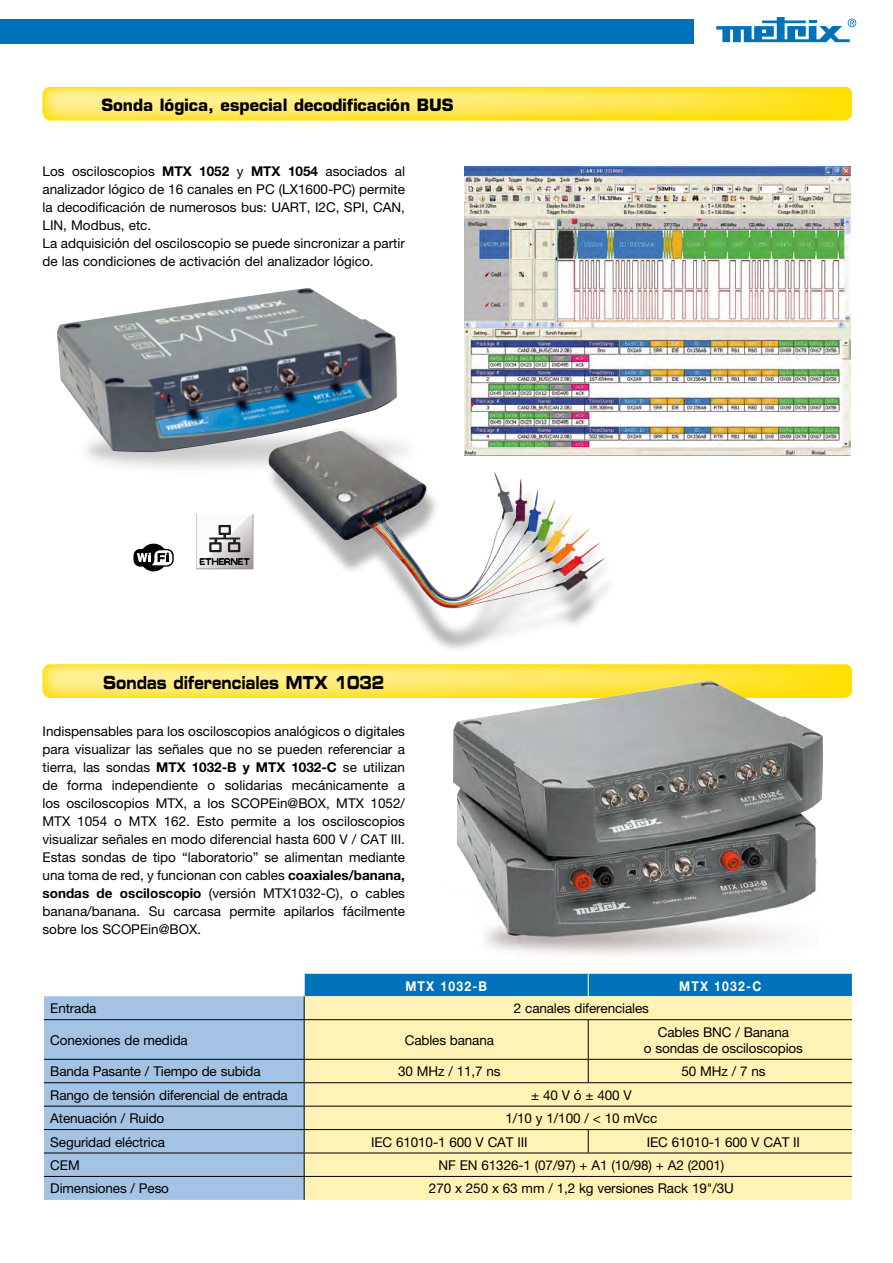
<style>
.page{position:relative;width:893px;height:1263px;background:#fff}
.page>*{position:absolute;margin:0;border:0;box-sizing:border-box;transform-origin:0 0}
.t1{font:18px "Eurostile Bold Extended Two";color:#000;scale:.7 1}
.t2{font:700 16.5px "Eurostile";color:#000}
.t3{font:13.5px/18px "Helvetica Neue";letter-spacing:-.01em;color:#000;text-align:justify}
.t4{font:700 13.5px "Helvetica Neue";letter-spacing:.1em;color:#fff;scale:.9 1}
.s1{font-weight:700}
</style>
<div class="page">
<div style="left:0;top:19px;width:693px;height:24px;background:#0072ba"></div>
<svg style="left:716px;top:17px;width:140px;height:25px"></svg>
<svg style="left:43px;top:664px;width:809px;height:34px;background:#fee758"></svg>
<svg style="left:43px;top:87px;width:809px;height:34px;background:#ffe64f"></svg>
<img style="left:434px;top:681px;width:407px;height:293px">
<img style="left:465px;top:166px;width:385px;height:289px">
<div style="left:266px;top:431px;width:352px;height:222px;background:#000;opacity:.3"></div>
<svg style="left:411px;top:495px;width:21px;height:23px"></svg>
<div style="left:75px;top:423px;width:348px;height:54px;background:#000;opacity:.2"></div>
<svg style="left:88px;top:436px;width:324px;height:27px"></svg>
<svg style="left:133px;top:544px;width:41px;height:27px"></svg>
<img style="left:57px;top:288px;width:340px;height:165px">
<img style="left:325px;top:431px;width:15px;height:4px">
<svg style="left:196px;top:515px;width:57px;height:54px"></svg>
<div style="left:44px;top:996px;width:260px;height:204px;background:#a4c2e3"></div>
<div style="left:305px;top:1020px;width:547px;height:180px;background:#fff2b5"></div>
<hr style="left:44px;top:1019px;width:260px;height:1px;background:#000">
<hr style="left:304px;top:1019px;width:284px;height:1px;background:#000">
<hr style="left:304px;top:1020px;width:1px;height:39px;background:#000">
<hr style="left:588px;top:1019px;width:264px;height:1px;background:#000">
<hr style="left:588px;top:1020px;width:1px;height:39px;background:#000">
<hr style="left:44px;top:1059px;width:260px;height:1px;background:#000">
<hr style="left:304px;top:1059px;width:284px;height:1px;background:#000">
<hr style="left:588px;top:1059px;width:264px;height:1px;background:#000">
<svg style="left:588px;top:1060px;width:1px;height:22px"></svg>
<hr style="left:44px;top:1082px;width:260px;height:1px;background:#000">
<hr style="left:304px;top:1082px;width:284px;height:1px;background:#000">
<hr style="left:588px;top:1082px;width:264px;height:1px;background:#000">
<hr style="left:44px;top:1106px;width:260px;height:1px;background:#000">
<hr style="left:304px;top:1106px;width:284px;height:1px;background:#000">
<hr style="left:588px;top:1106px;width:264px;height:1px;background:#000">
<hr style="left:44px;top:1129px;width:260px;height:1px;background:#000">
<hr style="left:304px;top:1129px;width:284px;height:1px;background:#000">
<hr style="left:588px;top:1129px;width:264px;height:1px;background:#000">
<svg style="left:588px;top:1130px;width:1px;height:22px"></svg>
<hr style="left:44px;top:1152px;width:260px;height:1px;background:#000">
<hr style="left:304px;top:1152px;width:284px;height:1px;background:#000">
<hr style="left:588px;top:1152px;width:264px;height:1px;background:#000">
<hr style="left:44px;top:1176px;width:260px;height:1px;background:#000">
<hr style="left:304px;top:1176px;width:284px;height:1px;background:#000">
<svg style="left:304px;top:1060px;width:1px;height:140px"></svg>
<hr style="left:588px;top:1176px;width:264px;height:1px;background:#000">
<svg style="left:304px;top:974px;width:548px;height:45px;background:#82b3b7"></svg>
<p class="t2" style="left:101px;top:95px;width:354px">Sonda lógica, especial decodificación BUS</p>
<p class="t3" style="left:43px;top:162px;width:364px;text-align:left">Los osciloscopios <span class="s1">MTX 1052</span> y <span class="s1">MTX 1054</span> asociados al analizador lógico de 16 canales en PC (LX1600-PC) permite la decodificación de numerosos bus: UART, I2C, SPI, CAN, LIN, Modbus, etc.<br>La adquisición del osciloscopio se puede sincronizar a partir de las condiciones de activación del analizador lógico.</p>
<h1 class="t1" style="left:103px;top:670px;width:403px">Sondas diferenciales MTX 1032</h1>
<p class="t3" style="left:43px;top:722px;width:364px">Indispensables para los osciloscopios analógicos o digitales para visualizar las señales que no se pueden referenciar a tierra, las sondas <span class="s1">MTX 1032-B y MTX 1032-C</span> se utilizan de forma independiente o solidarias mecánicamente a los osciloscopios MTX, a los SCOPEin@BOX, MTX 1052/ MTX 1054 o MTX 162. Esto permite a los osciloscopios visualizar señales en modo diferencial hasta 600 V / CAT III.<br>Estas sondas de tipo “laboratorio” se alimentan mediante una toma de red, y funcionan con cables <span class="s1">coaxiales/banana, sondas de osciloscopio</span> (versión MTX1032-C), o cables banana/banana. Su carcasa permite apilarlos fácilmente sobre los SCOPEin@BOX.</p>
<p class="t4" style="left:405px;top:977px;width:92px">MTX 1032-B</p>
<p class="t4" style="left:679px;top:977px;width:93px">MTX 1032-C</p>
<p class="t3" style="left:50px;top:999px;width:48px">Entrada</p>
<p class="t3" style="left:514px;top:999px;width:137px">2 canales diferenciales</p>
<p class="t3" style="left:50px;top:1031px;width:139px">Conexiones de medida</p>
<p class="t3" style="left:405px;top:1031px;width:91px">Cables banana</p>
<p class="t3" style="left:644px;top:1023px;width:160px;line-height:16.2px;text-align:center">Cables BNC / Banana<br>o sondas de osciloscopios</p>
<p class="t3" style="left:50px;top:1062px;width:212px">Banda Pasante / Tiempo de subida</p>
<p class="t3" style="left:398px;top:1062px;width:104px">30 MHz / 11,7 ns</p>
<p class="t3" style="left:681px;top:1062px;width:86px">50 MHz / 7 ns</p>
<p class="t3" style="left:50px;top:1086px;width:239px">Rango de tensión diferencial de entrada</p>
<p class="t3" style="left:531px;top:1086px;width:102px">± 40 V ó ± 400 V</p>
<p class="t3" style="left:50px;top:1109px;width:115px">Atenuación / Ruido</p>
<p class="t3" style="left:505px;top:1109px;width:153px">1/10 y 1/100 / &lt; 10 mVcc</p>
<p class="t3" style="left:50px;top:1132px;width:116px">Seguridad eléctrica</p>
<p class="t3" style="left:371px;top:1132px;width:158px">IEC 61010-1 600 V CAT III</p>
<p class="t3" style="left:647px;top:1132px;width:155px">IEC 61010-1 600 V CAT II</p>
<p class="t3" style="left:50px;top:1156px;width:31px">CEM</p>
<p class="t3" style="left:439px;top:1156px;width:287px">NF EN 61326-1 (07/97) + A1 (10/98) + A2 (2001)</p>
<p class="t3" style="left:50px;top:1179px;width:120px">Dimensiones / Peso</p>
<p class="t3" style="left:429px;top:1179px;width:306px">270 x 250 x 63 mm / 1,2 kg versiones Rack 19"/3U</p>
</div>
